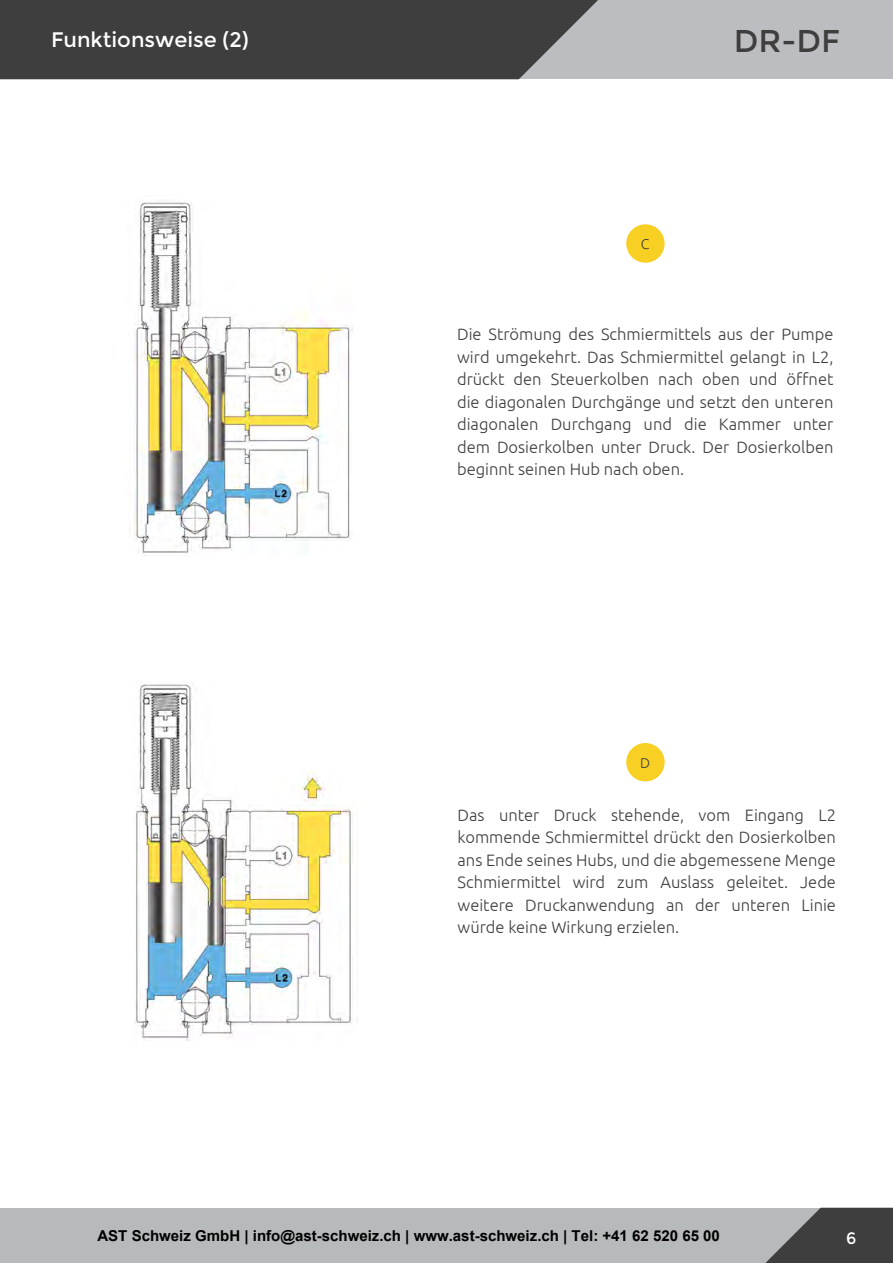
<style>
.page{position:relative;width:893px;height:1263px;background:#fff}
.page>*{position:absolute;margin:0;border:0;box-sizing:border-box;transform-origin:0 0}
.t1{font:31.5px "Montserrat";color:#3e3e3f}
.Header_left-DE{font:21px "Montserrat";color:#fff}
.Text_body{font:300 16.5px/22.5px "Ubuntu";color:#3e3e3f;text-align:justify}
.t2{font:16.5px "Montserrat";color:#fff}
.t3{font:700 15px "Arial";color:#000}
.TOC_Header{font:300 14.25px "Ubuntu";color:#3e3e3f}
</style>
<div class="page">
<div style="left:0;top:1208px;width:893px;height:55px;background:#b7baba"></div>
<div style="left:0;top:0;width:893px;height:79px;background:#bcbdc0"></div>
<div style="left:0;top:0;width:598px;height:79px;background:#3e3e3f"></div>
<svg style="left:765px;top:1208px;width:128px;height:55px"></svg>
<img style="left:134px;top:202px;width:218px;height:354px">
<img style="left:135px;top:684px;width:219px;height:357px">
<div style="left:626px;top:224px;width:39px;height:39px;background:#f8cf23;border-radius:50%"></div>
<div style="left:626px;top:743px;width:39px;height:38px;background:#f8cf23;border-radius:50%"></div>
<p class="Header_left-DE" style="left:51px;top:27px;width:199px">Funktionsweise (2)</p>
<p class="TOC_Header" style="left:641px;top:235px;width:10px">C</p>
<p class="t1" style="left:734px;top:22px;width:108px">DR-DF</p>
<p class="Text_body" style="left:457px;top:323px;width:378px">Die Strömung des Schmiermittels aus der Pumpe wird umgekehrt. Das Schmiermittel gelangt in L2, drückt den Steuerkolben nach oben und öffnet die diagonalen Durchgänge und setzt den unteren diagonalen Durchgang und die Kammer unter dem Dosierkolben unter Druck. Der Dosierkolben beginnt seinen Hub nach oben.</p>
<p class="TOC_Header" style="left:640px;top:754px;width:12px">D</p>
<p class="Text_body" style="left:458px;top:803px;width:380px">Das unter Druck stehende, vom Eingang L2 kommende Schmiermittel drückt den Dosierkolben ans Ende seines Hubs, und die abgemessene Menge Schmiermittel wird zum Auslass geleitet. Jede weitere Druckanwendung an der unteren Linie würde keine Wirkung erzielen.</p>
<p class="t3" style="left:97px;top:1225px;width:624px">AST Schweiz GmbH | info@ast-schweiz.ch | www.ast-schweiz.ch | Tel: +41 62 520 65 00</p>
<p class="t2" style="left:846px;top:1228px;width:12px">6</p>
</div>
